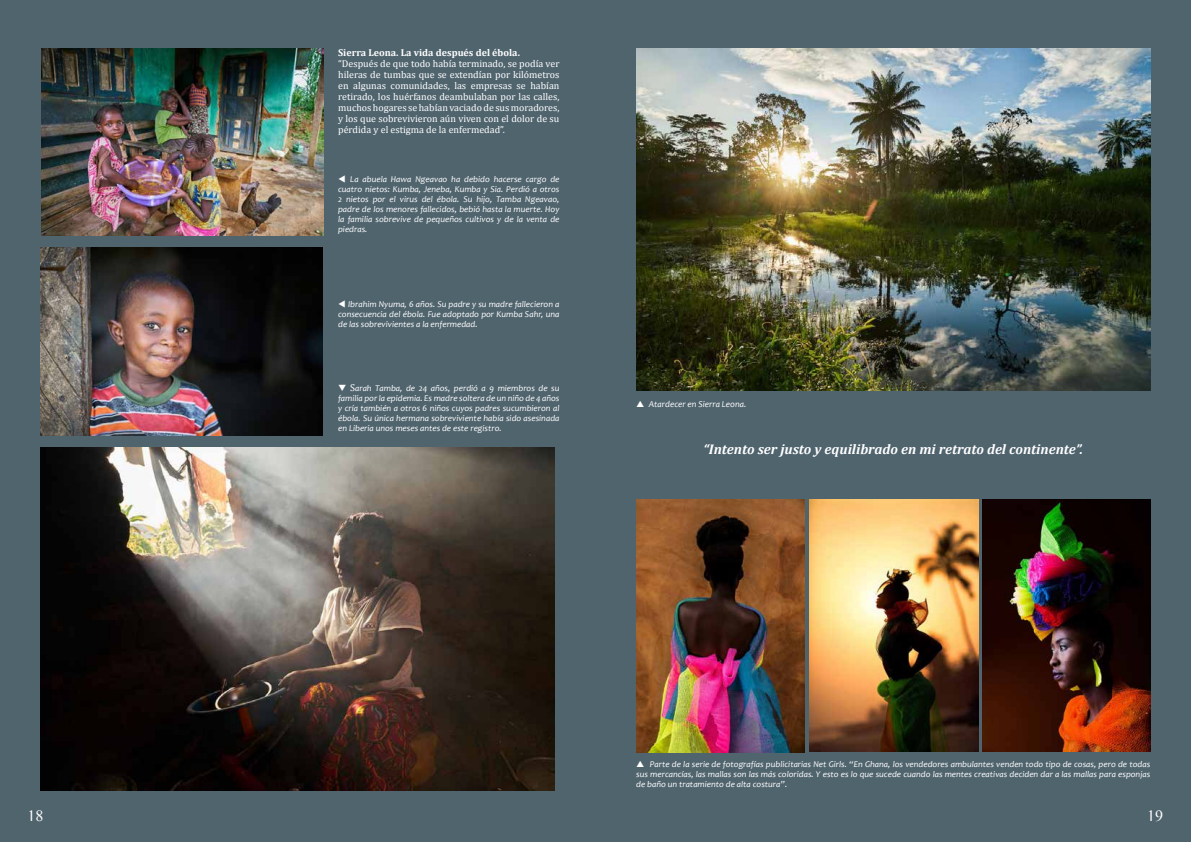
<style>
.page{position:relative;width:1191px;height:842px;background:#50646e}
.page>*{position:absolute;margin:0;border:0;box-sizing:border-box;transform-origin:0 0}
.t1{font:16px "Times Sans Serif";color:#fff}
.t2{font:italic 700 14px "Cambria";color:#fff}
.t3{font:10px/11px "Cambria";color:#fff;text-align:justify}
.t4{font:700 10px "Cambria";color:#fff}
.t5{font:italic 9px "Candara";color:#fff}
.t6{font:italic 8.8px/10px "Candara";color:#fff;text-align:justify}
.t7{font:italic 8.7px/10px "Candara";color:#fff;text-align:justify}
.s1{font-family:"Cambria";font-style:normal;font-size:10px}
</style>
<div class="page">
<img style="left:636px;top:48px;width:514px;height:343px">
<img style="left:636px;top:500px;width:168px;height:252px">
<img style="left:982px;top:500px;width:168px;height:252px">
<img style="left:809px;top:500px;width:169px;height:252px">
<img style="left:41px;top:447px;width:514px;height:343px">
<img style="left:41px;top:248px;width:281px;height:187px">
<img style="left:42px;top:48px;width:281px;height:188px">
<p class="t4" style="left:338px;top:45px;width:183px">Sierra Leona. La vida después del ébola.</p>
<p class="t3" style="left:338px;top:58px;width:223px">“Después de que todo había terminado, se podía ver hileras de tumbas que se extendían por kilómetros en algunas comunidades, las empresas se habían retirado, los huérfanos deambulaban por las calles, muchos hogares se habían vaciado de sus moradores, y los que sobrevivieron aún viven con el dolor de su pérdida y el estigma de la enfermedad”.</p>
<p class="t6" style="left:338px;top:174px;width:223px">▼ La abuela Hawa Ngeavao ha debido hacerse cargo de cuatro nietos: Kumba, Jeneba, Kumba y Sia. Perdió a otros 2 nietos por el virus del ébola. Su hijo, Tamba Ngeavao, padre de los menores fallecidos, bebió hasta la muerte. Hoy la familia sobrevive de pequeños cultivos y de la venta de piedras.</p>
<p class="t6" style="left:338px;top:299px;width:223px">▼ Ibrahim Nyuma, 6 años. Su padre y su madre fallecieron a consecuencia del ébola. Fue adoptado por Kumba Sahr, una de las sobrevivientes a la enfermedad.</p>
<p class="t6" style="left:338px;top:383px;width:223px">❑ <span class="s1">S</span>arah Tamba, de 24 años, perdió a 9 miembros de su familia por la epidemia. Es madre soltera de un niño de 4 años y cría también a otros 6 niños cuyos padres sucumbieron al ébola. Su única hermana sobreviviente había sido asesinada en Liberia unos meses antes de este registro.</p>
<p class="t5" style="left:649px;top:398px;width:99px">Atardecer en Sierra Leona.</p>
<h2 class="t2" style="left:703px;top:440px;width:381px">“Intento ser justo y equilibrado en mi retrato del continente”.</h2>
<p class="t7" style="left:636px;top:759px;width:515px;text-indent:13px">Parte de la serie de fotografías publicitarias Net Girls. “En Ghana, los vendedores ambulantes venden todo tipo de cosas, pero de todas sus mercancías, las mallas son las más coloridas. Y esto es lo que sucede cuando las mentes creativas deciden dar a las mallas para esponjas de baño un tratamiento de alta costura”.</p>
<h1 class="t1" style="left:28px;top:805px;width:17px">18</h1>
<h1 class="t1" style="left:1147px;top:805px;width:17px">19</h1>
</div>
